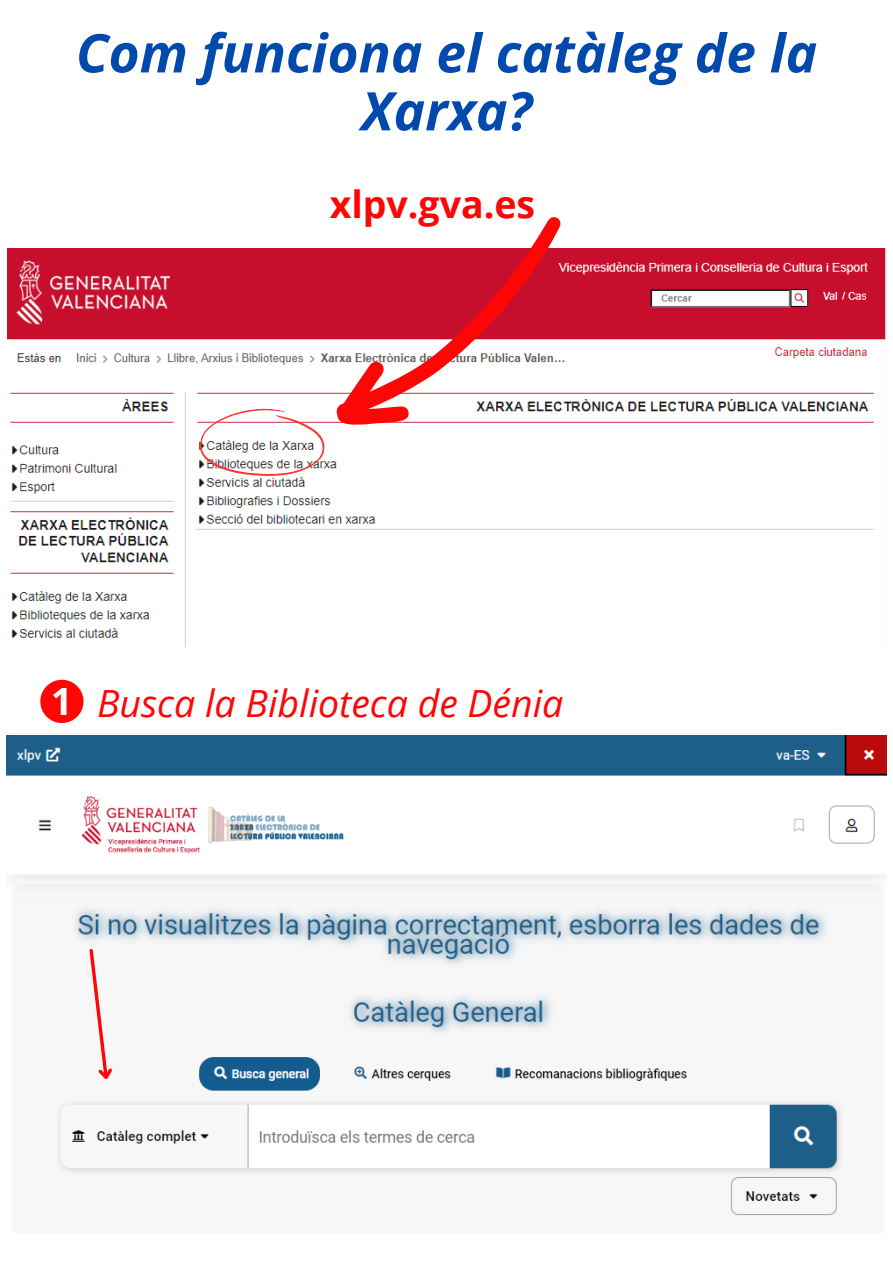
<style>
.page{position:relative;width:893px;height:1263px;background:#fff}
.page>*{position:absolute;margin:0;border:0;box-sizing:border-box;transform-origin:0 0}
.t1{font:italic 700 53.25px/57.9px "Open Sans";color:#004aad;text-align:center}
.t2{font:italic 37.5px "Open Sans";color:#ff0606}
.t3{font:700 37.5px "Open Sans";color:#ff0606}
.t4{font:700 37.5px "Open Sans";color:#fff}
</style>
<div class="page">
<img style="left:7px;top:248px;width:879px;height:398px">
<img style="left:197px;top:400px;width:132px;height:84px">
<svg style="left:330px;top:217px;width:232px;height:261px"></svg>
<img style="left:6px;top:735px;width:880px;height:481px">
<svg style="left:87px;top:947px;width:29px;height:137px"></svg>
<svg style="left:40px;top:680px;width:43px;height:43px"></svg>
<p class="t1" style="left:76px;top:23px;width:743px">Com funciona el catàleg de la<br>Xarxa?</p>
<p class="t3" style="left:330px;top:178px;width:207px">xlpv.gva.es</p>
<p class="t4" style="left:51px;top:675px;width:23px">1</p>
<h2 class="t2" style="left:97px;top:676px;width:468px">Busca la Biblioteca de Dénia</h2>
</div>
